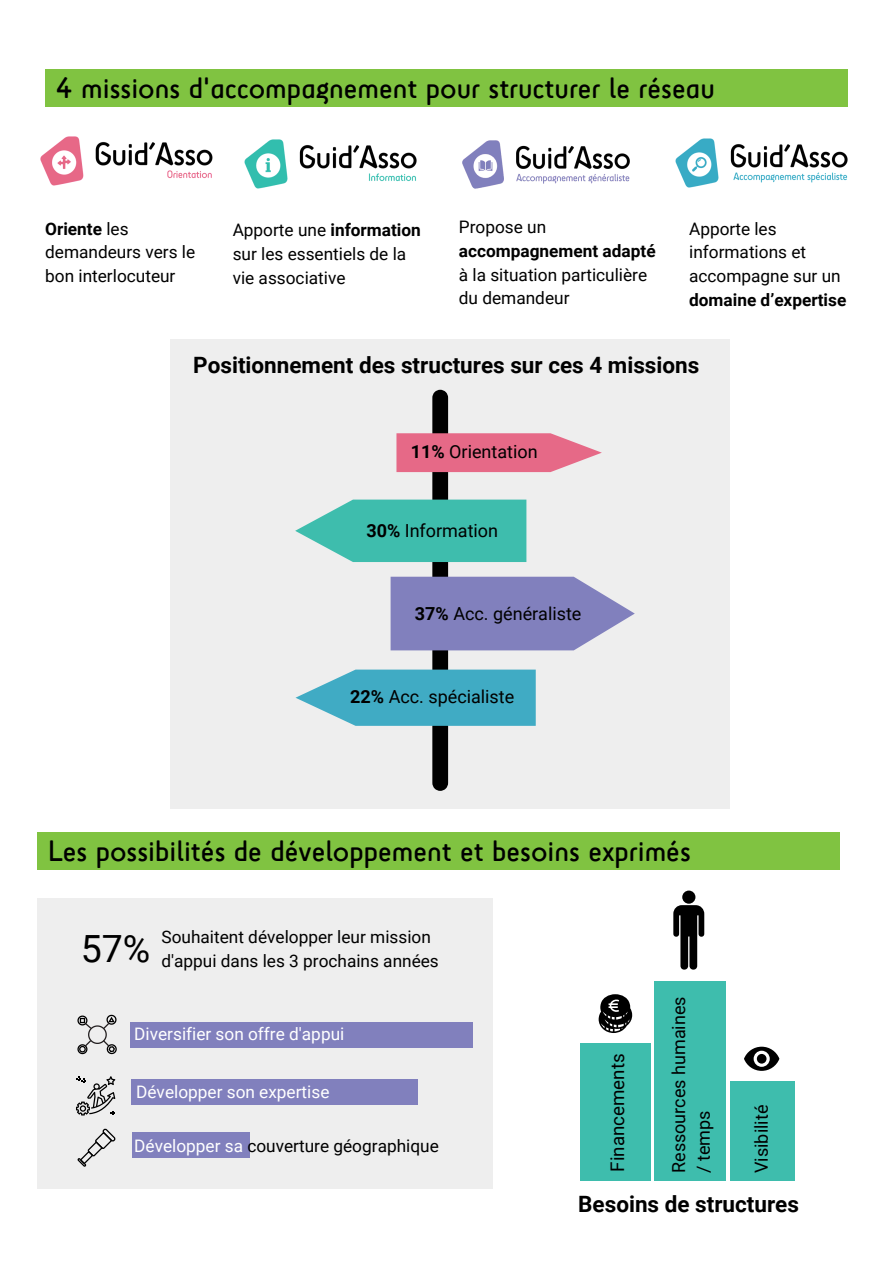
<style>
.page{position:relative;width:893px;height:1263px;background:#fff}
.page>*{position:absolute;margin:0;border:0;box-sizing:border-box;transform-origin:0 0}
.t1{font:37.5px "Roboto";color:#000}
.t2{font:30px "Sci Fly Sans";color:#000}
.t3{font:700 22.5px "Roboto";color:#000}
.t4{font:18.75px "Roboto";color:#000}
.t5{font:18px/24.8px "Roboto";color:#000}
.t6{font:17.25px/23.6px "Roboto";color:#000}
.t7{font:17.25px "Roboto";color:#fff}
.t8{font:700 17.25px "Roboto";color:#000}
.s1{font-weight:700}
.s2{color:#fff}
</style>
<div class="page">
<div style="left:45px;top:70px;width:803px;height:37px;background:#80c341"></div>
<div style="left:171px;top:340px;width:559px;height:469px;background:#eee"></div>
<svg style="left:295px;top:390px;width:340px;height:401px"></svg>
<div style="left:682px;top:890px;width:13px;height:14px;background:#000;border-radius:50%"></div>
<svg style="left:673px;top:905px;width:31px;height:65px"></svg>
<svg style="left:598px;top:994px;width:34px;height:39px"></svg>
<svg style="left:744px;top:1047px;width:35px;height:24px"></svg>
<div style="left:580px;top:1043px;width:70px;height:138px;background:#3ebdad"></div>
<div style="left:654px;top:981px;width:72px;height:200px;background:#3ebdad"></div>
<div style="left:730px;top:1081px;width:65px;height:99px;background:#3ebdad"></div>
<div style="left:37px;top:899px;width:456px;height:290px;background:#eee"></div>
<svg style="left:77px;top:1129px;width:39px;height:38px"></svg>
<svg style="left:76px;top:1076px;width:39px;height:39px"></svg>
<svg style="left:77px;top:1015px;width:40px;height:39px"></svg>
<div style="left:131px;top:1022px;width:342px;height:25px;background:#8180bd"></div>
<div style="left:132px;top:1080px;width:286px;height:25px;background:#8180bd"></div>
<div style="left:132px;top:1133px;width:117px;height:25px;background:#8180bd"></div>
<div style="left:37px;top:832px;width:803px;height:37px;background:#80c341"></div>
<img style="left:244px;top:139px;width:173px;height:50px">
<img style="left:40px;top:136px;width:173px;height:50px">
<img style="left:462px;top:140px;width:168px;height:49px">
<img style="left:675px;top:138px;width:173px;height:50px">
<h2 class="t2" style="left:56px;top:76px;width:660px">4 missions d'accompagnement pour structurer le réseau</h2>
<p class="t6" style="left:45px;top:217px;width:152px"><span class="s1">Oriente</span> les demandeurs vers le bon interlocuteur</p>
<p class="t6" style="left:233px;top:219px;width:190px">Apporte une <span class="s1">information </span>sur les essentiels de la vie associative</p>
<p class="t6" style="left:459px;top:216px;width:89px">Propose un</p>
<p class="t8" style="left:459px;top:241px;width:198px">accompagnement adapté</p>
<p class="t6" style="left:459px;top:263px;width:190px">à la situation particulière du demandeur</p>
<p class="t6" style="left:689px;top:217px;width:153px">Apporte les informations et accompagne sur un</p>
<p class="t8" style="left:689px;top:290px;width:159px">domaine d’expertise</p>
<h3 class="t3" style="left:193px;top:353px;width:507px">Positionnement des structures sur ces 4 missions</h3>
<p class="t5" style="left:411px;top:439px;width:128px"><span class="s1">11%</span> Orientation</p>
<p class="t5" style="left:366px;top:519px;width:133px"><span class="s1">30%</span> Information</p>
<p class="t5" style="left:415px;top:601px;width:168px"><span class="s1">37%</span> Acc. généraliste</p>
<p class="t5" style="left:350px;top:685px;width:165px"><span class="s1">22%</span> Acc. spécialiste</p>
<h2 class="t2" style="left:48px;top:838px;width:644px">Les possibilités de développement et besoins exprimés</h2>
<h1 class="t1" style="left:81px;top:927px;width:71px">57%</h1>
<p class="t6" style="left:161px;top:925px;width:279px">Souhaitent développer leur mission d'appui dans les 3 prochains années</p>
<p class="t7" style="left:134px;top:1024px;width:212px">Diversifier son offre d'appui</p>
<p class="t7" style="left:136px;top:1082px;width:195px">Développer son expertise</p>
<p class="t6" style="left:134px;top:1134px;width:306px"><span class="s2">Développer sa</span> couverture géographique</p>
<p class="t4" style="left:606px;top:1171px;width:120px;rotate:-90deg">Financements</p>
<p class="t5" style="left:666px;top:1173px;width:178px;rotate:-90deg">Ressources humaines / temps</p>
<p class="t5" style="left:749px;top:1173px;width:69px;rotate:-90deg">Visibilité</p>
<h3 class="t3" style="left:578px;top:1191px;width:222px">Besoins de structures</h3>
</div>
